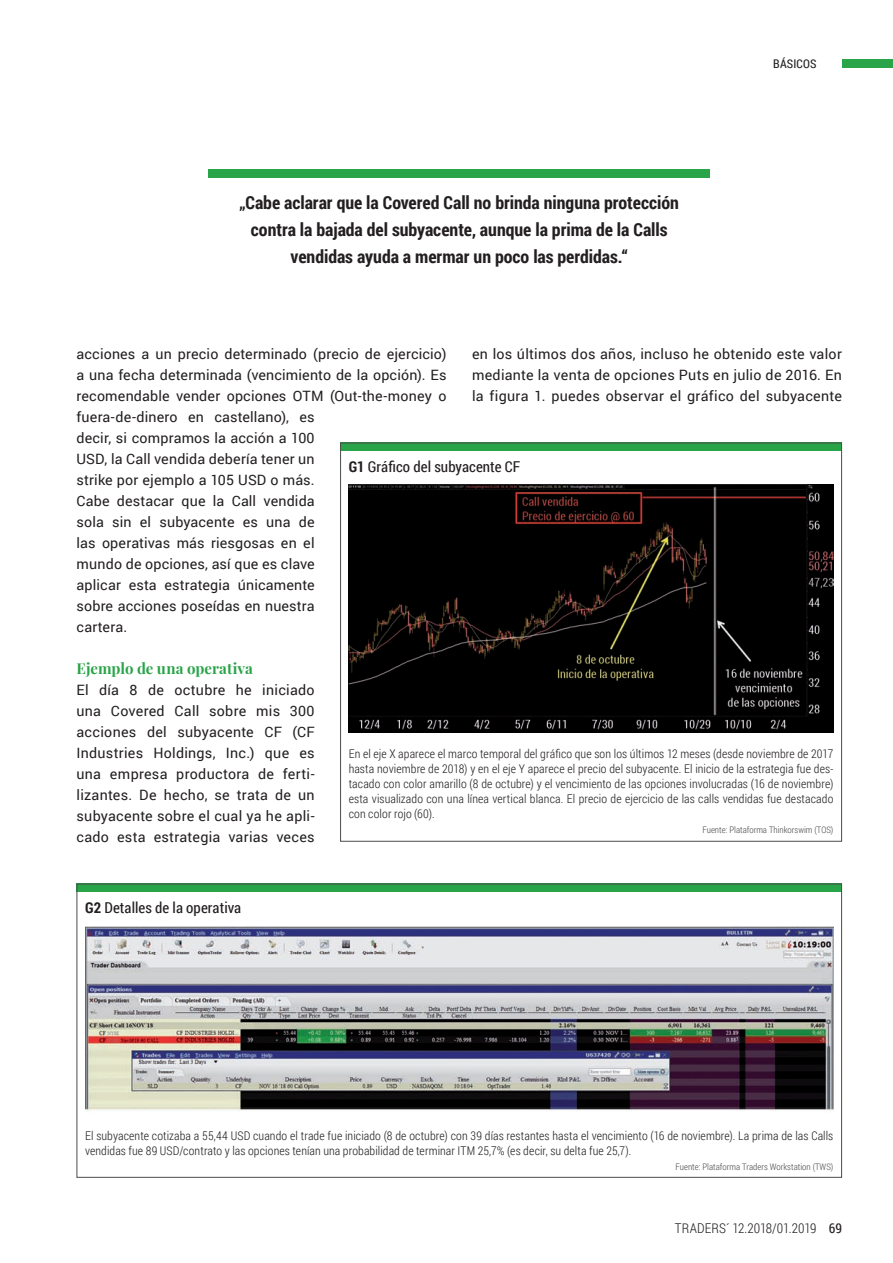
<style>
.page{position:relative;width:893px;height:1263px;background:#fff}
.page>*{position:absolute;margin:0;border:0;box-sizing:border-box;transform-origin:0 0}
.t1{font:700 18px/27px "Roboto Condensed";letter-spacing:-.005em;color:#231f20;text-align:center}
.t2{font:15px "Roboto Condensed";letter-spacing:.005em;color:#231f20}
.t3{font:700 15px "Playfair Display";color:#29a449}
.t4{font:14.25px/21px "Roboto";letter-spacing:.015em;color:#231f20;text-align:justify}
.t5{font:300 13.5px "Roboto Condensed";color:#231f20}
.t6{font:13.5px "Roboto Condensed";color:#231f20}
.t7{font:300 12px/15px "Roboto Condensed";letter-spacing:.01em;color:#231f20}
.t8{font:12px "Roboto Condensed";letter-spacing:.015em;color:#231f20}
.t9{font:300 9px "Roboto Condensed";color:#4b4c4d}
.s1{font-weight:700}
</style>
<div class="page">
<div style="left:842px;top:60px;width:51px;height:8px;background:#29a449"></div>
<div style="left:77px;top:884px;width:765px;height:8px;background:#29a449"></div>
<img style="left:85px;top:926px;width:748px;height:185px">
<div style="left:340px;top:443px;width:502px;height:8px;background:#29a449"></div>
<img style="left:349px;top:485px;width:484px;height:248px">
<div style="left:208px;top:170px;width:502px;height:8px;background:#29a449"></div>
<p class="t1" style="left:240px;top:189px;width:441px">„Cabe aclarar que la Covered Call no brinda ninguna protección contra la bajada del subyacente, aunque la prima de la Calls vendidas ayuda a mermar un poco las perdidas.“</p>
<p class="t8" style="left:773px;top:55px;width:45px">BÁSICOS</p>
<p class="t4" style="left:77px;top:342px;width:371px;text-align:left">acciones a un precio determinado (precio de ejercicio) a una fecha determinada (vencimiento de la opción). Es recomendable vender opciones OTM (Out-the-money o fuera-de-dinero en castellano), es<br>decir, si compramos la acción a 100<br>USD</p>
<p class="t4" style="left:472px;top:342px;width:371px">en los últimos dos años, incluso he obtenido este valor mediante la venta de opciones Puts en julio de 2016. En la figura 1. puedes observar el gráfico del subyacente</p>
<p class="t4" style="left:77px;top:447px;width:240px;text-indent:28px">, la Call vendida debería tener un strike por ejemplo a 105 USD</p>
<p class="t2" style="left:349px;top:457px;width:173px"><span class="s1">G1</span> Gráfico del subyacente CF</p>
<p class="t4" style="left:77px;top:468px;width:240px;text-indent:194px">o más.<br>Cabe destacar que la Call vendida sola sin el subyacente es una de las operativas más riesgosas en el mundo de opciones, así que es clave aplicar esta estrategia únicamente sobre acciones poseídas en nuestra cartera.</p>
<p class="t3" style="left:77px;top:656px;width:178px">Ejemplo de una operativa</p>
<p class="t4" style="left:77px;top:678px;width:240px">El día 8 de octubre he iniciado una Covered Call sobre mis 300 acciones del subyacente CF</p>
<p class="t4" style="left:77px;top:720px;width:240px;text-align:left;text-indent:216px">(CF<br>I ndustries Holdings, I nc.) que es una empresa productora de ferti&shy;lizantes. De hecho, se trata de un subyacente sobre el cual ya he apli&shy;cado esta estrategia varias veces</p>
<p class="t7" style="left:349px;top:746px;width:486px;text-align:justify">En el eje X aparece el marco temporal del gráfico que son los últimos 12 meses (desde noviembre de 2017 hasta noviembre de 2018) y en el eje Y aparece el precio del subyacente. El inicio de la estrategia fue des&shy;tacado con color amarillo (8 de octubre) y el vencimiento de las opciones involucradas (16 de noviembre) esta visualizado con una línea vertical blanca. El precio de ejercicio de las calls vendidas fue destacado con color rojo (60).</p>
<p class="t9" style="left:702px;top:824px;width:133px">Fuente: Plataforma Thinkorswim (TOS)</p>
<p class="t2" style="left:85px;top:898px;width:158px"><span class="s1">G2</span> Detalles de la operativa</p>
<p class="t7" style="left:85px;top:1127px;width:750px">El subyacente cotizaba a 55,44 USD cuando el trade fue iniciado (8 de octubre) con 39 días restantes hasta el vencimiento (16 de noviembre). La prima de las Calls vendidas fue 89 USD/contrato y las opciones tenían una probabilidad de terminar ITM 25,7% (es decir, su delta fue 25,7).</p>
<p class="t9" style="left:675px;top:1160px;width:160px">Fuente: Plataforma Traders Workstation (TWS)</p>
<p class="t5" style="left:675px;top:1219px;width:143px">TRADERS´ 12.2018/01.2019</p>
<p class="t6" style="left:829px;top:1219px;width:15px">69</p>
</div>
